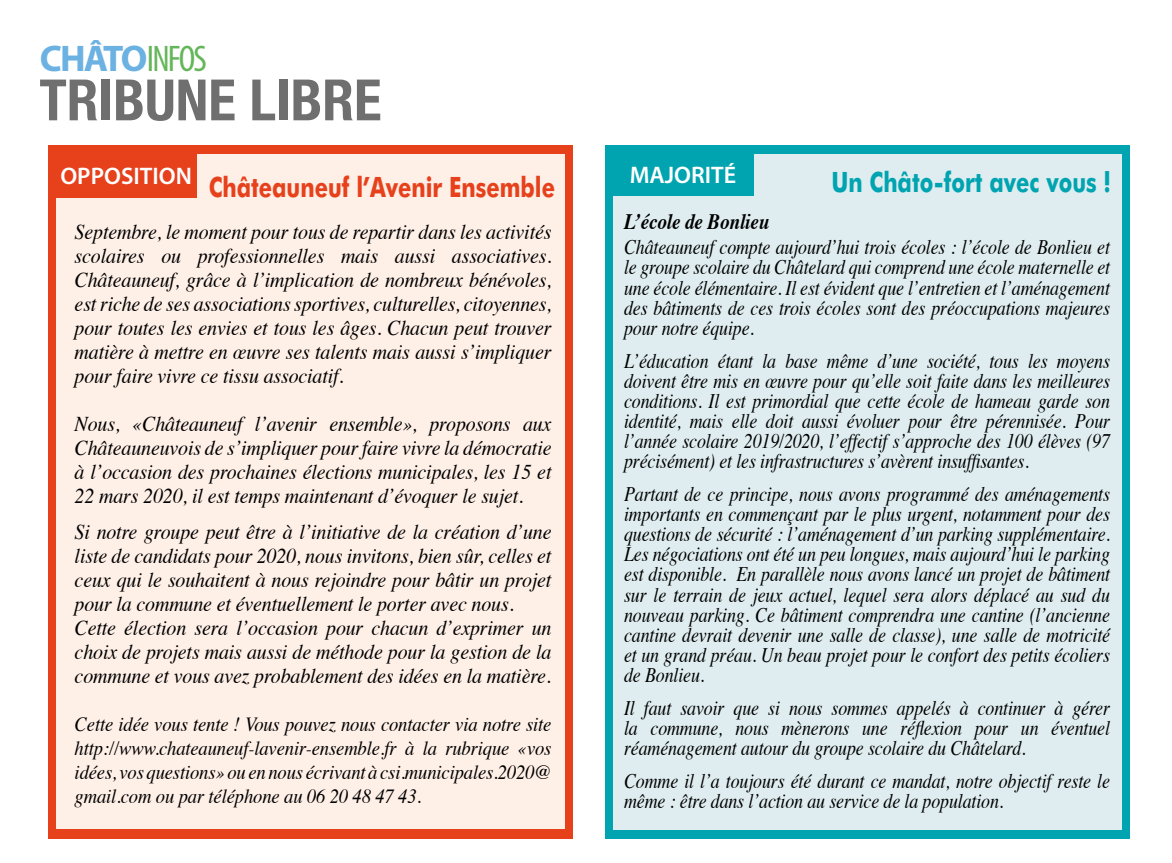
<style>
.page{position:relative;width:1172px;height:863px;background:#fff}
.page>*{position:absolute;margin:0;border:0;box-sizing:border-box;transform-origin:0 0}
.t1{font:700 condensed 57px "Helvetica Neue";color:#706f6f}
.t2{font:700 37.2px "Myriad Pro";letter-spacing:-.065em;color:#6bb1e2}
.t3{font:700 28px "Futura BT";color:#e7411c;scale:.78 1}
.t4{font:700 28px "Futura BT";color:#00a4b0;scale:.78 1}
.t5{font:24px "Myriad MM 565 600";color:#fff}
.t6{font:italic 700 22px "Times";letter-spacing:-.01em;color:#000;scale:.87 1}
.t7{font:italic 21px/24px "Times";letter-spacing:-.01em;color:#000;text-align:justify;scale:.95 1}
.t8{font:italic 20.6px/20px "Times";letter-spacing:-.01em;color:#000;text-align:justify;scale:.87 1}
.t9{font:italic 20px/24px "Times";letter-spacing:-.01em;color:#000;text-align:justify;scale:.93 1}
.s1{font-weight:400;font-stretch:condensed;color:#65b65a}
</style>
<div class="page">
<div style="left:48px;top:145px;width:524px;height:693px;background:#e7411c"></div>
<div style="left:56px;top:154px;width:509px;height:674px;background:#feefe7"></div>
<div style="left:55px;top:152px;width:142px;height:46px;background:#e7411c"></div>
<div style="left:604px;top:145px;width:525px;height:693px;background:#00a4b0"></div>
<div style="left:613px;top:154px;width:508px;height:675px;background:#dfedf0"></div>
<div style="left:611px;top:153px;width:142px;height:42px;background:#00a4b0"></div>
<h2 class="t2" style="left:40px;top:34px;width:169px">CHÂTO<span class="s1">INFOS</span></h2>
<h1 class="t1" style="left:39px;top:53px;width:343px">TRIBUNE LIBRE</h1>
<p class="t5" style="left:60px;top:164px;width:133px">OPPOSITION</p>
<h3 class="t3" style="left:209px;top:170px;width:445px">Châteauneuf l’Avenir Ensemble</h3>
<p class="t7" style="left:75px;top:218px;width:503px">Septembre, le moment pour tous de repartir dans les activités scolaires ou professionnelles mais aussi associatives.<br>Châteauneuf, grâce à l’implication de nombreux bénévoles, est riche de ses associations sportives, culturelles, citoyennes, pour toutes les envies et tous les âges. Chacun peut trouver matière à mettre en œuvre ses talents mais aussi s’impliquer pour faire vivre ce tissu associatif.</p>
<p class="t7" style="left:75px;top:410px;width:503px">Nous, «Châteauneuf l’avenir ensemble», proposons aux Châteauneuvois de s’impliquer pour faire vivre la démocratie à l’occasion des prochaines élections municipales, les 15 et 22 mars 2020, il est temps maintenant d’évoquer le sujet.</p>
<p class="t7" style="left:75px;top:518px;width:503px;text-align:left">Si notre groupe peut être à l’initiative de la création d’une liste de candidats pour 2020, nous invitons, bien sûr, celles et ceux qui le souhaitent à nous rejoindre pour bâtir un projet pour la commune et éventuellement le porter avec nous.<br>Cette élection sera l’occasion pour chacun d’exprimer un choix de projets mais aussi de méthode pour la gestion de la commune et vous avez probablement des idées en la matière.</p>
<p class="t9" style="left:75px;top:710px;width:514px">Cette idée vous tente ! Vous pouvez nous contacter via notre site http://www.chateauneuf-lavenir-ensemble.fr à la rubrique «vos idées, vos questions» ou en nous écrivant à csi.municipales.2020@ gmail.com ou par téléphone au 06 20 48 47 43.</p>
<p class="t5" style="left:629px;top:164px;width:108px">MAJORITÉ</p>
<h3 class="t4" style="left:831px;top:165px;width:360px">Un Châto-fort avec vous !</h3>
<p class="t6" style="left:624px;top:201px;width:168px">L’école de Bonlieu</p>
<p class="t8" style="left:624px;top:236px;width:560px">Châteauneuf compte aujourd’hui trois écoles : l’école de Bonlieu et le groupe scolaire du Châtelard qui comprend une école maternelle et une école élémentaire. Il est évident que l’entretien et l’aménagement des bâtiments de ces trois écoles sont des préoccupations majeures pour notre équipe.</p>
<p class="t8" style="left:624px;top:349px;width:560px">L’éducation étant la base même d’une société, tous les moyens doivent être mis en œuvre pour qu’elle soit faite dans les meilleures conditions. Il est primordial que cette école de hameau garde son identité, mais elle doit aussi évoluer pour être pérennisée. Pour l’année scolaire 2019/2020, l’effectif s’approche des 100 élèves (97 précisément) et les infrastructures s’avèrent insuffisantes.</p>
<p class="t8" style="left:624px;top:483px;width:560px">Partant de ce principe, nous avons programmé des aménagements importants en commençant par le plus urgent, notamment pour des questions de sécurité : l’aménagement d’un parking supplémentaire.<br>Les négociations ont été un peu longues, mais aujourd’hui le parking est disponible. En parallèle nous avons lancé un projet de bâtiment sur le terrain de jeux actuel, lequel sera alors déplacé au sud du nouveau parking. Ce bâtiment comprendra une cantine (l’ancienne cantine devrait devenir une salle de classe), une salle de motricité et un grand préau. Un beau projet pour le confort des petits écoliers de Bonlieu.</p>
<p class="t8" style="left:624px;top:696px;width:560px">Il faut savoir que si nous sommes appelés à continuer à gérer la commune, nous mènerons une réflexion pour un éventuel réaménagement autour du groupe scolaire du Châtelard.</p>
<p class="t8" style="left:624px;top:769px;width:560px">Comme il l’a toujours été durant ce mandat, notre objectif reste le même : être dans l’action au service de la population.</p>
</div>
